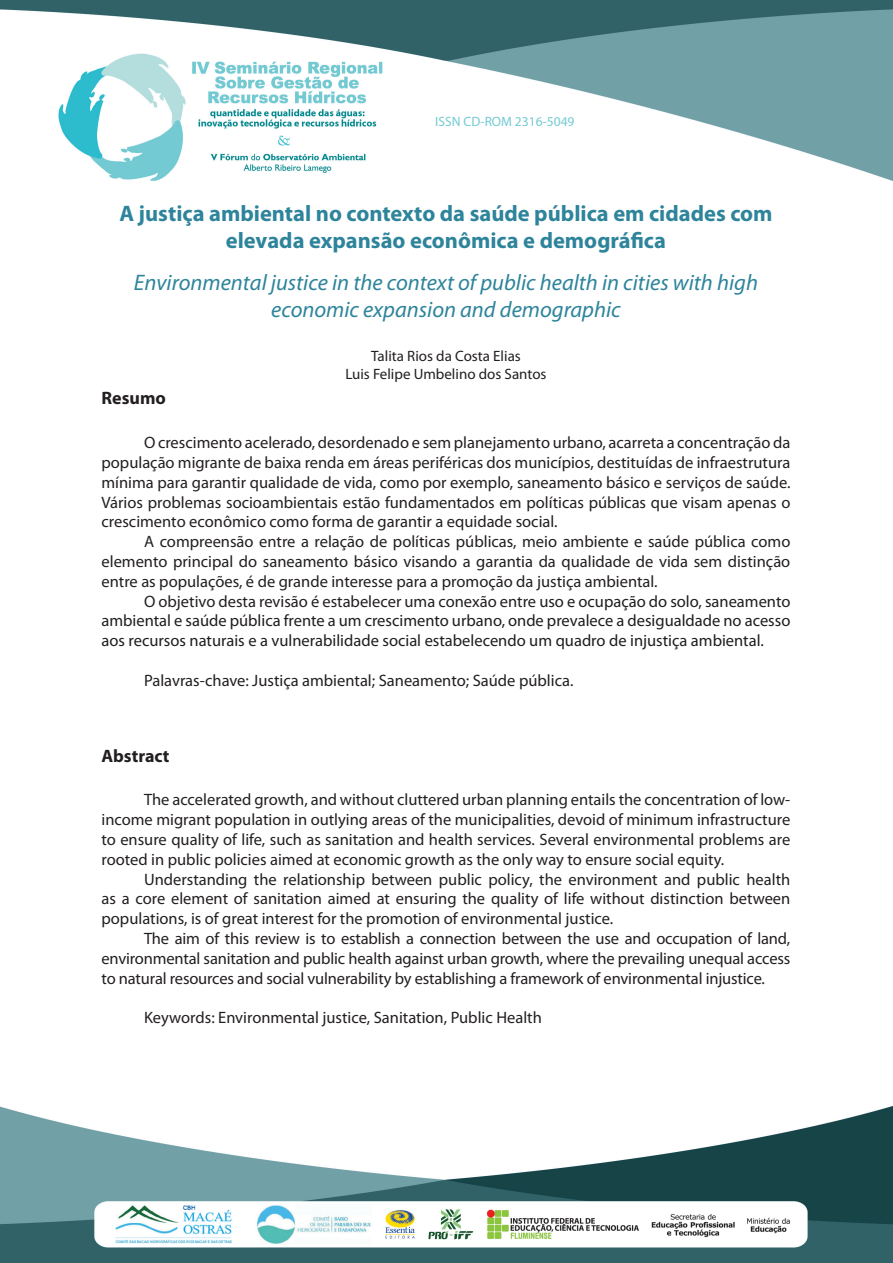
<style>
.page{position:relative;width:893px;height:1263px;background:#fff}
.page>*{position:absolute;margin:0;border:0;box-sizing:border-box;transform-origin:0 0}
.t1{font:italic 22.5px/27px "Myriad Pro";color:#2d849b;text-align:center}
.t2{font:700 22.5px/27px "Myriad Pro";color:#2d849b;text-align:center}
.t3{font:700 18px "Myriad Pro";color:#231f20}
.t4{font:16.5px/19.8px "Myriad Pro";color:#231f20;text-align:justify}
.t5{font:16.5px/19.8px "Myriad Pro";color:#201d1e;text-align:justify}
.t6{font:15px/18px "Myriad Pro";color:#231f20;text-align:center}
.t7{font:13.5px "Myriad Pro";color:#73cad2}
.s1{color:#231f20}
</style>
<div class="page">
<img style="left:0;top:1106px;width:893px;height:157px">
<img style="left:0;top:0;width:893px;height:181px">
<p class="t7" style="left:435px;top:113px;width:141px">ISSN CD-ROM 2316-5049</p>
<h1 class="t2" style="left:119px;top:199px;width:655px">A justiça ambiental no contexto da saúde pública em cidades com elevada expansão econômica e demográfica</h1>
<h1 class="t1" style="left:134px;top:269px;width:626px">Environmental justice in the context of public health in cities with high economic expansion and demographic</h1>
<p class="t6" style="left:345px;top:346px;width:203px">Talita Rios da Costa Elias<br>Luis Felipe Umbelino dos Santos</p>
<p class="t3" style="left:102px;top:387px;width:66px">Resumo</p>
<p class="t4" style="left:102px;top:432px;width:690px;text-indent:43px">O crescimento acelerado, desordenado e sem planejamento urbano, acarreta a concentração da população migrante de baixa renda em áreas periféricas dos municípios, destituídas de infraestrutura mínima para garantir qualidade de vida, como por exemplo, saneamento básico e serviços de saúde.<br>Vários problemas socioambientais estão fundamentados em políticas públicas que visam apenas o crescimento econômico como forma de garantir a equidade social.</p>
<p class="t4" style="left:102px;top:531px;width:690px;text-indent:43px">A compreensão entre a relação de políticas públicas, meio ambiente e saúde pública como elemento principal do saneamento básico visando a garantia da qualidade de vida sem distinção entre as populações, é de grande interesse para a promoção da justiça ambiental.</p>
<p class="t5" style="left:102px;top:591px;width:690px;text-indent:43px"><span class="s1">O objetivo desta revisão é estabelecer uma conexão entre</span> uso e ocupação do solo, saneamento ambiental e saúde pública frente a um crescimento urbano, onde prevalece a desigualdade no acesso aos recursos naturais e a vulnerabilidade social estabelecendo um quadro de injustiça ambiental.</p>
<p class="t4" style="left:144px;top:670px;width:431px">Palavras-chave: Justiça ambiental; Saneamento; Saúde pública.</p>
<p class="t3" style="left:102px;top:744px;width:70px">Abstract</p>
<p class="t4" style="left:102px;top:790px;width:690px;text-indent:43px">The accelerated growth, and without cluttered urban planning entails the concentration of low&shy;income migrant population in outlying areas of the municipalities, devoid of minimum infrastructure to ensure quality of life, such as sanitation and health services. Several environmental problems are rooted in public policies aimed at economic growth as the only way to ensure social equity.</p>
<p class="t4" style="left:102px;top:869px;width:690px;text-indent:43px">Understanding the relationship between public policy, the environment and public health as a core element of sanitation aimed at ensuring the quality of life without distinction between populations, is of great interest for the promotion of environmental justice.</p>
<p class="t4" style="left:102px;top:928px;width:690px;text-indent:43px">The aim of this review is to establish a connection between the use and occupation of land, environmental sanitation and public health against urban growth, where the prevailing unequal access to natural resources and social vulnerability by establishing a framework of environmental injustice.</p>
<p class="t4" style="left:144px;top:1007px;width:399px">Keywords: Environmental justice, Sanitation, Public Health</p>
</div>
